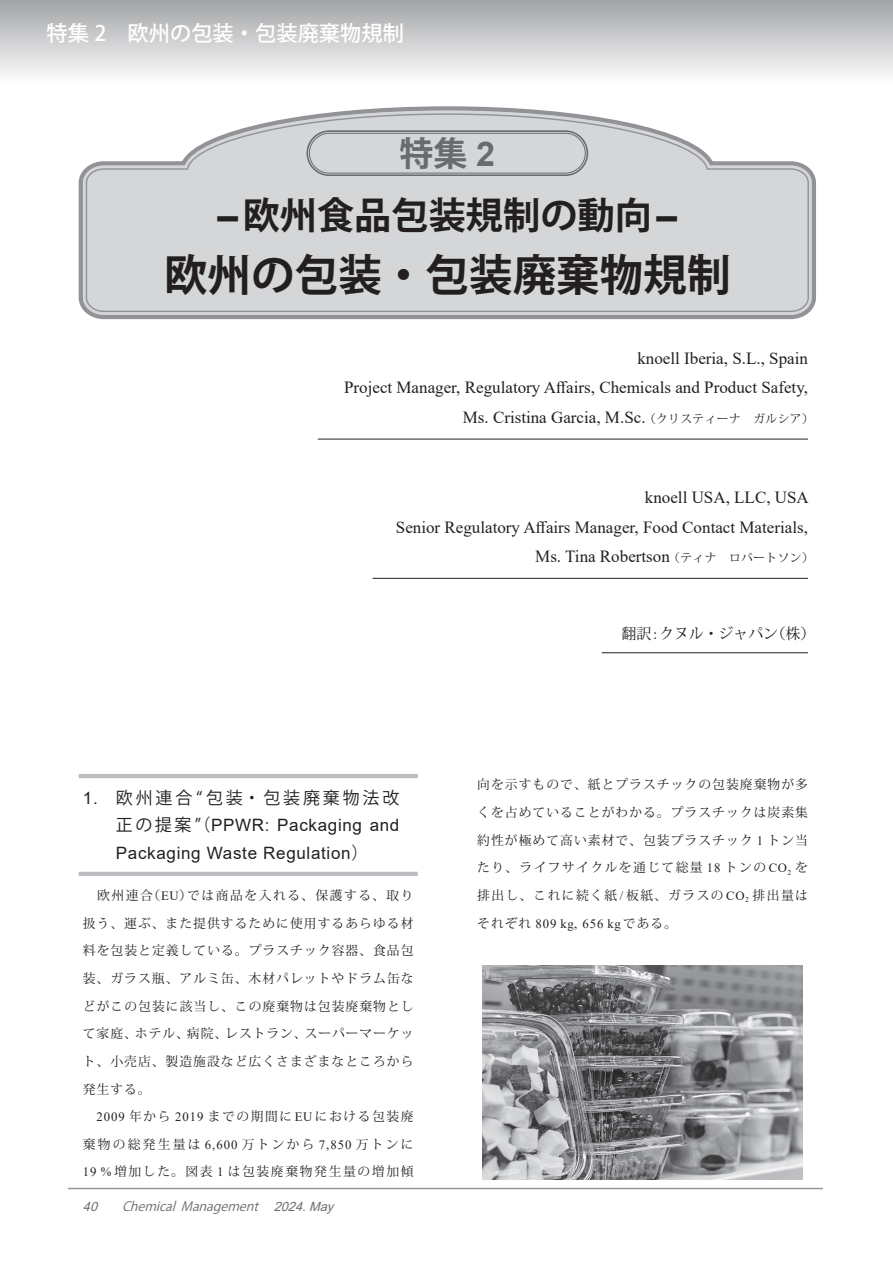
<style>
.page{position:relative;width:893px;height:1263px;background:#fff}
.page>*{position:absolute;margin:0;border:0;box-sizing:border-box;transform-origin:0 0}
.t1{font:700 43.65px "Koz Go Pro";color:#231f20}
.t2{font:700 37.2px "Koz Go Pro";color:#231f20}
.t3{font:700 34.05px "Koz Go Pro";color:#57585a}
.t4{font:500 21.3px "Koz Go Pro";color:#fff}
.t5{font:16.95px "Times New Roman";color:#231f20}
.t6{font:16.95px/27.6px "Arial";letter-spacing:.04em;color:#231f20}
.t7{font:16.95px "Koz Go Pro";letter-spacing:.165em;color:#231f20}
.t8{font:14.85px "Koz Min Pro";color:#231f20}
.t9{font:12.75px/27.6px "Koz Min Pro";letter-spacing:.11em;color:#231f20;text-align:justify}
.t10{font:italic 12.75px "Koz Go Pro";color:#6c6d70}
.t11{font:12.75px "Times New Roman";letter-spacing:.075em;color:#231f20}
.t12{font:italic 12.75px "Arial";color:#6c6d70}
.s1{font-family:"Arial"}
.s2{font-family:"Koz Min Pro";font-size:11.7px}
.s3{font-family:"Koz Go Pro"}
.s4{font-family:"Times New Roman"}
.s5{font-family:"Koz Min Pro"}
</style>
<div class="page">
<div style="left:0;top:0;width:893px;height:85px;background:linear-gradient(to bottom,#a2a3a6,#fff)"></div>
<hr style="left:68px;top:1188px;width:755px;height:1px;background:#939598">
<hr style="left:79px;top:774px;width:339px;height:4px;background:#bcbdc0">
<hr style="left:79px;top:872px;width:339px;height:4px;background:#bcbdc0">
<img style="left:483px;top:966px;width:320px;height:213px">
<svg style="left:78px;top:106px;width:738px;height:214px"></svg>
<svg style="left:85px;top:113px;width:725px;height:200px;background:#d6d7d9"></svg>
<div style="left:306px;top:130px;width:282px;height:46px;border:2px solid #57585a;border-radius:22px"></div>
<div style="left:309px;top:133px;width:276px;height:40px;border:1px solid #57585a;border-radius:20px"></div>
<hr style="left:318px;top:439px;width:490px;height:1px;background:#231f20">
<hr style="left:602px;top:652px;width:206px;height:1px;background:#231f20">
<hr style="left:373px;top:578px;width:435px;height:1px;background:#231f20">
<h3 class="t4" style="left:47px;top:20px;width:359px">特集 2　欧州の包装・包装廃棄物規制</h3>
<h3 class="t3" style="left:400px;top:132px;width:97px">特集 <span class="s1">2</span></h3>
<h2 class="t2" style="left:217px;top:191px;width:461px"><span class="s1">–</span>欧州食品包装規制の動向<span class="s1">–</span></h2>
<h1 class="t1" style="left:164px;top:247px;width:568px">欧州の包装・包装廃棄物規制</h1>
<h3 class="t5" style="left:637px;top:346px;width:172px">knoell Iberia, S.L., Spain</h3>
<h3 class="t5" style="left:344px;top:376px;width:465px">Project Manager, Regulatory Affairs, Chemicals and Product Safety,</h3>
<h3 class="t5" style="left:463px;top:406px;width:353px">Ms. Cristina Garcia, M.Sc. <span class="s2">（クリスティーナ　ガルシア）</span></h3>
<h3 class="t5" style="left:645px;top:485px;width:165px">knoell USA, LLC, USA</h3>
<h3 class="t5" style="left:396px;top:515px;width:414px">Senior Regulatory Affairs Manager, Food Contact Materials,</h3>
<h3 class="t5" style="left:535px;top:545px;width:280px">Ms. Tina Robertson <span class="s2">（ティナ　ロバートソン）</span></h3>
<h3 class="t7" style="left:83px;top:787px;width:318px"><span class="s1">1.</span> 欧州連合“包装・包装廃棄物法改</h3>
<h3 class="t6" style="left:116px;top:811px;width:285px"><span class="s3">正の提案 ”（</span>PPWR: Packaging and<br>Packaging Waste Regulation<span class="s3">）</span></h3>
<p class="t9" style="left:83px;top:881px;width:332px">　欧州連合（<span class="s4">EU</span>）では商品を入れる、保護する、取り扱う、運ぶ、また提供するために使用するあらゆる材料を包装と定義している。プラスチック容器、食品包装、ガラス瓶、アルミ缶、木材パレットやドラム缶などがこの包装に該当し、この廃棄物は包装廃棄物として家庭、ホテル、病院、レストラン、スーパーマーケット、小売店、製造施設など広くさまざまなところから発生する。</p>
<p class="t9" style="left:83px;top:1102px;width:332px;text-indent:14px"><span class="s4">2009</span> 年から <span class="s4">2019</span> までの期間に<span class="s4">EU</span>における包装廃棄物の総発生量は <span class="s4">6,600</span> 万トンから <span class="s4">7,850</span> 万トンに<span class="s4">19 %</span>増加した。図表 <span class="s4">1</span> は包装廃棄物発生量の増加傾</p>
<p class="t12" style="left:83px;top:1197px;width:20px">40</p>
<p class="t10" style="left:122px;top:1198px;width:217px">Chemical Management　 <span class="s1">2024.May</span></p>
<p class="t8" style="left:621px;top:623px;width:195px">翻訳<span class="s4">:</span>クヌル・ジャパン（株）</p>
<p class="t9" style="left:477px;top:770px;width:332px">向を示すもので、紙とプラスチックの包装廃棄物が多くを占めていることがわかる。プラスチックは炭素集約性が極めて高い素材で、包装プラスチック <span class="s4">1</span> トン当たり、ライフサイクルを通じて総量 <span class="s4">18</span> トンの<span class="s4">CO</span><sub>2</sub> を排出し、これに続く紙<span class="s4">/</span>板紙、ガラスの<span class="s4">CO</span><sub>2</sub> 排出量は</p>
<p class="t11" style="left:477px;top:914px;width:201px"><span class="s5">それぞれ</span> 809 kg, 656 kg<span class="s5">である。</span></p>
</div>
